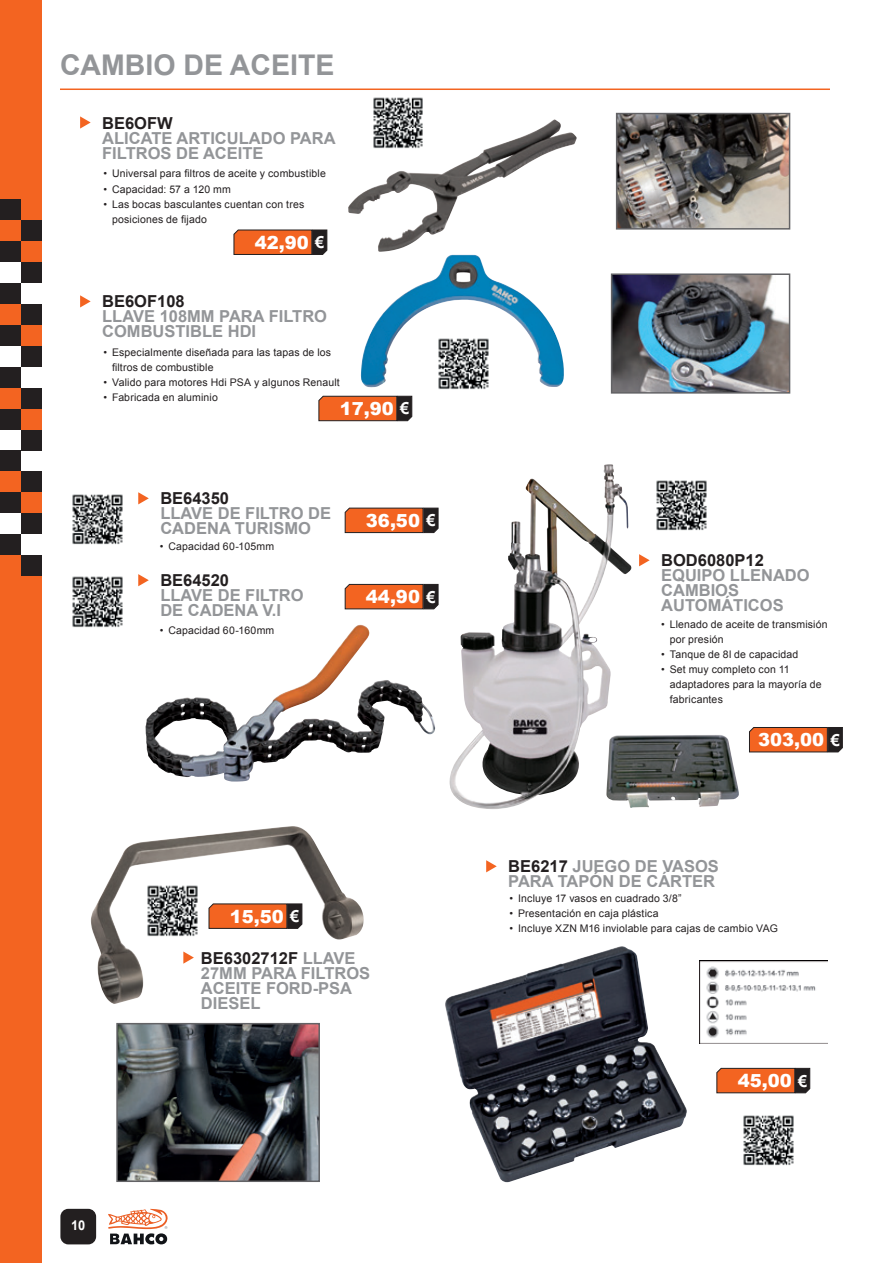
<style>
.page{position:relative;width:893px;height:1263px;background:#fff}
.page>*{position:absolute;margin:0;border:0;box-sizing:border-box;transform-origin:0 0}
.t1{font:700 28.5px "Arial";color:#939598}
.t2{font:900 18px "Arial";color:#fff}
.t3{font:700 16.5px/15px "Arial";color:#939598}
.t4{font:700 16.5px "Arial";color:#231f20}
.t5{font:700 13.5px "Arial";color:#fff;scale:.95 1}
.t6{font:10.5px/15px "Arial";letter-spacing:.015em;color:#231f20}
.s1{font-weight:700;font-size:16.5px}
.s2{color:#231f20}
</style>
<div class="page">
<hr style="left:60px;top:89px;width:770px;height:1px;background:#f36421">
<div style="left:60px;top:1209px;width:36px;height:35px;background:#231f20;border-radius:8px"></div>
<div style="left:0;top:0;width:42px;height:1263px;background:#f36421"></div>
<div style="left:21px;top:531px;width:21px;height:27px;background:#fff"></div>
<div style="left:21px;top:279px;width:21px;height:27px;background:#fff"></div>
<div style="left:21px;top:358px;width:21px;height:32px;background:#fff"></div>
<div style="left:21px;top:446px;width:21px;height:28px;background:#fff"></div>
<div style="left:0;top:509px;width:21px;height:27px;background:#fff"></div>
<div style="left:0;top:259px;width:21px;height:26px;background:#fff"></div>
<div style="left:0;top:343px;width:21px;height:26px;background:#fff"></div>
<div style="left:0;top:426px;width:21px;height:27px;background:#fff"></div>
<div style="left:21px;top:471px;width:21px;height:21px;background:#231f20"></div>
<div style="left:21px;top:513px;width:21px;height:21px;background:#231f20"></div>
<div style="left:21px;top:555px;width:21px;height:21px;background:#231f20"></div>
<div style="left:0;top:450px;width:21px;height:21px;background:#231f20"></div>
<div style="left:0;top:492px;width:21px;height:21px;background:#231f20"></div>
<div style="left:0;top:534px;width:21px;height:21px;background:#231f20"></div>
<div style="left:21px;top:220px;width:21px;height:21px;background:#231f20"></div>
<div style="left:21px;top:262px;width:21px;height:21px;background:#231f20"></div>
<div style="left:21px;top:304px;width:21px;height:21px;background:#231f20"></div>
<div style="left:21px;top:346px;width:21px;height:21px;background:#231f20"></div>
<div style="left:21px;top:388px;width:21px;height:21px;background:#231f20"></div>
<div style="left:21px;top:430px;width:21px;height:21px;background:#231f20"></div>
<div style="left:0;top:199px;width:21px;height:21px;background:#231f20"></div>
<div style="left:0;top:241px;width:21px;height:21px;background:#231f20"></div>
<div style="left:0;top:283px;width:21px;height:21px;background:#231f20"></div>
<div style="left:0;top:325px;width:21px;height:21px;background:#231f20"></div>
<div style="left:0;top:367px;width:21px;height:21px;background:#231f20"></div>
<div style="left:0;top:409px;width:21px;height:21px;background:#231f20"></div>
<svg style="left:108px;top:1209px;width:60px;height:35px"></svg>
<img style="left:145px;top:625px;width:214px;height:157px">
<img style="left:91px;top:826px;width:273px;height:178px">
<svg style="left:183px;top:951px;width:11px;height:13px"></svg>
<img style="left:119px;top:1026px;width:198px;height:153px">
<div style="left:116px;top:1023px;width:204px;height:159px;border:2px solid #636366"></div>
<svg style="left:208px;top:903px;width:95px;height:26px;background:#c25929"></svg>
<svg style="left:233px;top:229px;width:95px;height:26px;background:#c35a29"></svg>
<svg style="left:318px;top:395px;width:95px;height:26px;background:#c45c2c"></svg>
<svg style="left:344px;top:507px;width:95px;height:26px;background:#c35b2b"></svg>
<svg style="left:344px;top:583px;width:95px;height:27px;background:#c56032"></svg>
<svg style="left:749px;top:727px;width:94px;height:26px;background:#c25827"></svg>
<svg style="left:286px;top:739px;width:211px;height:133px"></svg>
<svg style="left:80px;top:116px;width:11px;height:13px"></svg>
<svg style="left:80px;top:295px;width:11px;height:12px"></svg>
<svg style="left:138px;top:492px;width:11px;height:12px"></svg>
<svg style="left:138px;top:574px;width:11px;height:12px"></svg>
<svg style="left:639px;top:554px;width:11px;height:12px"></svg>
<img style="left:700px;top:961px;width:127px;height:82px">
<img style="left:445px;top:946px;width:242px;height:236px">
<svg style="left:716px;top:1067px;width:94px;height:26px;background:#c55c2b"></svg>
<img style="left:348px;top:119px;width:229px;height:133px">
<img style="left:361px;top:255px;width:203px;height:132px">
<img style="left:614px;top:276px;width:173px;height:115px">
<div style="left:611px;top:273px;width:179px;height:121px;border:2px solid #636366"></div>
<img style="left:619px;top:116px;width:168px;height:111px">
<div style="left:616px;top:113px;width:174px;height:117px;border:2px solid #636366"></div>
<img style="left:450px;top:464px;width:162px;height:345px">
<img style="left:368px;top:97px;width:60px;height:55px">
<img style="left:434px;top:333px;width:59px;height:57px">
<img style="left:656px;top:480px;width:51px;height:51px">
<img style="left:143px;top:881px;width:59px;height:59px">
<img style="left:743px;top:1115px;width:51px;height:51px">
<img style="left:72px;top:576px;width:51px;height:52px">
<img style="left:72px;top:494px;width:51px;height:51px">
<h1 class="t1" style="left:60px;top:46px;width:276px">CAMBIO DE ACEITE</h1>
<h3 class="t4" style="left:102px;top:112px;width:72px">BE6OFW</h3>
<h3 class="t3" style="left:102px;top:131px;width:235px">ALICATE ARTICULADO PARA<br>FILTROS DE ACEITE</h3>
<p class="t6" style="left:104px;top:166px;width:224px">• Universal para filtros de aceite y combustible</p>
<p class="t6" style="left:104px;top:181px;width:129px">• Capacidad: 57 a 120 mm</p>
<p class="t6" style="left:112px;top:196px;width:194px;text-indent:-9px">• Las bocas basculantes cuentan con tres posiciones de fijado</p>
<h2 class="t2" style="left:255px;top:229px;width:71px">42,90 <span class="s1">€</span></h2>
<h3 class="t4" style="left:102px;top:291px;width:84px">BE6OF108</h3>
<h3 class="t3" style="left:102px;top:310px;width:226px">LLAVE 108MM PARA FILTRO<br>COMBUSTIBLE HDI</h3>
<p class="t6" style="left:112px;top:345px;width:221px;text-indent:-9px">• Especialmente diseñada para las tapas de los filtros de combustible</p>
<p class="t6" style="left:104px;top:375px;width:238px">• Valido para motores Hdi PSA y algunos Renault</p>
<p class="t6" style="left:104px;top:390px;width:116px">• Fabricada en aluminio</p>
<h2 class="t2" style="left:340px;top:395px;width:71px">17,90 <span class="s1">€</span></h2>
<h3 class="t4" style="left:160px;top:488px;width:70px">BE64350</h3>
<h3 class="t3" style="left:160px;top:507px;width:172px">LLAVE DE FILTRO DE<br>CADENA TURISMO</h3>
<h3 class="t4" style="left:160px;top:570px;width:70px">BE64520</h3>
<h3 class="t3" style="left:160px;top:588px;width:145px">LLAVE DE FILTRO<br>DE CADENA V.I</h3>
<p class="t6" style="left:160px;top:539px;width:116px">• Capacidad 60-105mm</p>
<h2 class="t2" style="left:366px;top:507px;width:71px">36,50 <span class="s1">€</span></h2>
<h2 class="t2" style="left:366px;top:584px;width:71px">44,90 <span class="s1">€</span></h2>
<h3 class="t4" style="left:661px;top:550px;width:104px">BOD6080P12</h3>
<h3 class="t3" style="left:661px;top:569px;width:150px">EQUIPO LLENADO<br>CAMBIOS<br>AUTOMÁTICOS</h3>
<p class="t6" style="left:160px;top:623px;width:116px">• Capacidad 60-160mm</p>
<p class="t6" style="left:670px;top:617px;width:159px;text-indent:-9px">• Llenado de aceite de transmisión por presión</p>
<p class="t6" style="left:661px;top:647px;width:139px">• Tanque de 8l de capacidad</p>
<p class="t6" style="left:670px;top:662px;width:153px;text-indent:-9px">• Set muy completo con 11 adaptadores para la mayoría de fabricantes</p>
<p class="t5" style="left:71px;top:1216px;width:17px">10</p>
<h2 class="t2" style="left:230px;top:903px;width:71px">15,50 <span class="s1">€</span></h2>
<h3 class="t3" style="left:201px;top:951px;width:171px"><span class="s2">BE6302712F</span> LLAVE<br>27MM PARA FILTROS<br>ACEITE FORD-PSA<br>DIESEL</h3>
<h2 class="t2" style="left:758px;top:727px;width:83px">303,00 <span class="s1">€</span></h2>
<h3 class="t3" style="left:508px;top:860px;width:212px"><span class="s2">BE6217</span> JUEGO DE VASOS<br>PARA TAPÓN DE CÁRTER</h3>
<p class="t6" style="left:510px;top:891px;width:174px">• Incluye 17 vasos en cuadrado 3/8”</p>
<p class="t6" style="left:510px;top:906px;width:151px">• Presentación en caja plástica</p>
<p class="t6" style="left:510px;top:921px;width:270px">• Incluye XZN M16 inviolable para cajas de cambio VAG</p>
<h2 class="t2" style="left:738px;top:1067px;width:71px">45,00 <span class="s1">€</span></h2>
</div>
